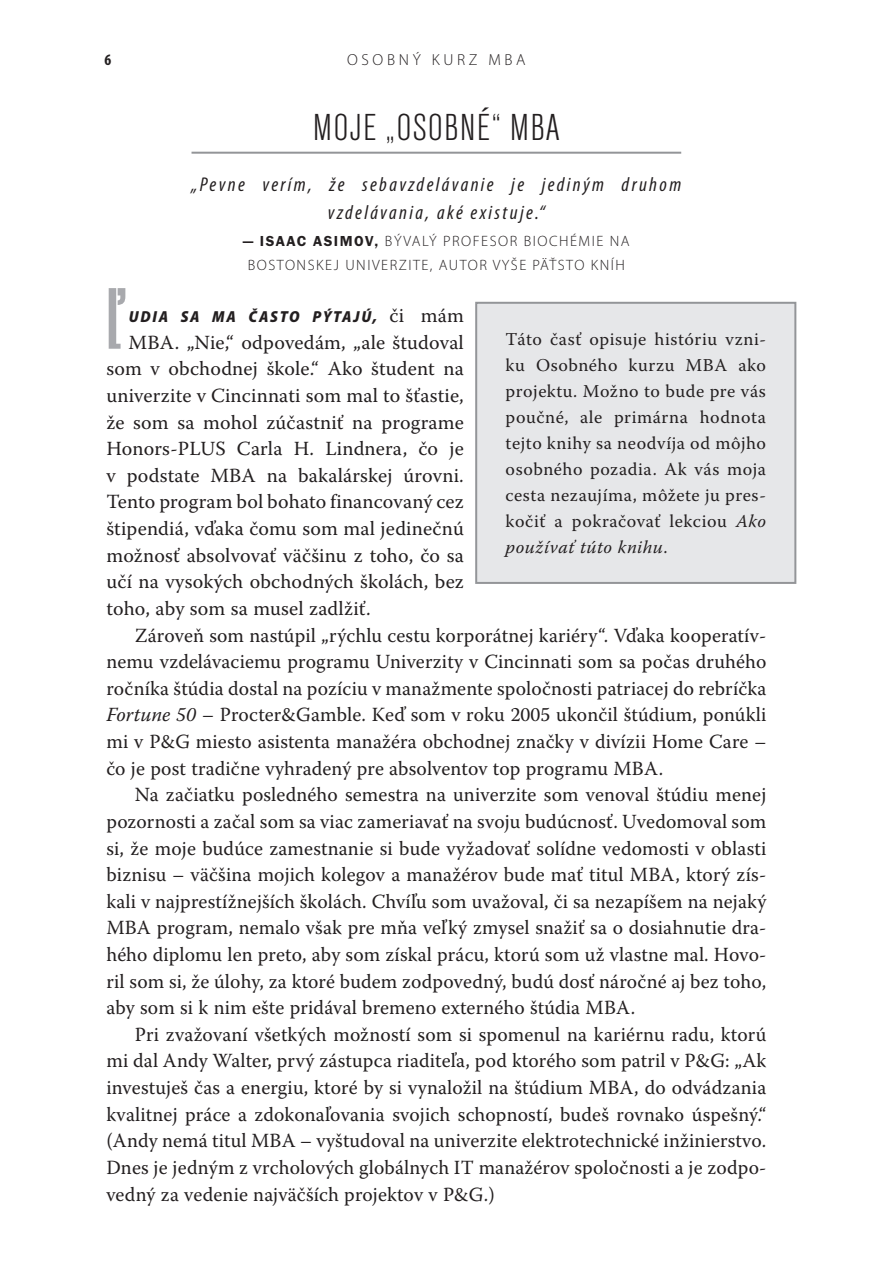
<style>
.page{position:relative;width:884px;height:1271px;background:#fff}
.page>*{position:absolute;margin:0;border:0;box-sizing:border-box;transform-origin:0 0}
.t1{font:90.8px "Compacta DOT Ligh Comp";color:#a8a9ad;scale:1.2 1}
.t2{font:300 condensed 39px "Accius TOT";letter-spacing:.045em;color:#231f20;scale:1.04 1}
.t3{font:20px/26.6px "Warnock Pro";letter-spacing:.005em;color:#231f20;text-align:justify}
.t4{font:italic condensed 20px/28px "Myriad Pro";letter-spacing:.12em;color:#231f20;text-align:center}
.t5{font:18px/26px "Warnock Pro";letter-spacing:.03em;color:#231f20;text-align:justify}
.t6{font:italic 900 semi-condensed 16px "Myriad Pro";letter-spacing:.11em;color:#231f20}
.t7{font:300 16px "Myriad Pro";letter-spacing:.23em;color:#231f20}
.t8{font:700 condensed 16px "Myriad Pro";color:#231f20}
.t9{font:300 15px/24px "Myriad Pro";letter-spacing:.1em;color:#231f20;text-align:center}
.s1{font-family:"Franklin Got Itc TOT Dem";font-weight:400}
.s2{font-family:"Warnock Pro";font-weight:400;font-style:normal;font-stretch:normal;font-size:20px}
.s3{font-style:italic}
</style>
<div class="page">
<hr style="left:191px;top:152px;width:490px;height:2px;background:#939598">
<div style="left:476px;top:303px;width:319px;height:279px;background:#e6e7e9"></div>
<div style="left:475px;top:302px;width:321px;height:281px;border:2px solid #939598"></div>
<p class="t8" style="left:104px;top:50px;width:8px">6</p>
<p class="t7" style="left:347px;top:51px;width:180px">OSOBNÝ KURZ MBA</p>
<h2 class="t2" style="left:313px;top:107px;width:238px">MOJE „OSOBNÉ“ MBA</h2>
<p class="t4" style="left:191px;top:170px;width:491px">„Pevne verím, že sebavzdelávanie je jediným druhom vzdelávania, aké existuje.“</p>
<p class="t9" style="left:243px;top:230px;width:388px"><span class="s1">— ISAAC ASIMOV,</span> BÝVALÝ PROFESOR BIOCHÉMIE NA<br>BOSTONSKEJ UNIVERZITE, AUTOR VYŠE PÄŤSTO KNÍH</p>
<h1 class="t1" style="left:106px;top:271px;width:17px">Ľ</h1>
<p class="t6" style="left:129px;top:308px;width:336px">UDIA SA MA ČASTO PÝTAJÚ, <span class="s2">či mám</span></p>
<p class="t3" style="left:106px;top:328px;width:359px;text-indent:22px">MBA. „Nie,“ odpovedám, „ale študoval som v obchodnej škole.“ Ako študent na univerzite v Cincinnati som mal to šťastie, že som sa mohol zúčastniť na programe Honors-PLUS Carla H. Lindnera, čo je v podstate MBA na bakalárskej úrovni.<br>Tento program bol bohato financovaný cez štipendiá, vďaka čomu som mal jedinečnú možnosť absolvovať väčšinu z toho, čo sa učí na vysokých obchodných školách, bez toho, aby som sa musel zadlžiť.</p>
<p class="t3" style="left:106px;top:621px;width:661px;text-indent:28px">Zároveň som nastúpil „rýchlu cestu korporátnej kariéry“. Vďaka kooperatív&shy;nemu vzdelávaciemu programu Univerzity v Cincinnati som sa počas druhého ročníka štúdia dostal na pozíciu v manažmente spoločnosti patriacej do rebríčka <span class="s3">Fortune 50</span> – Procter&amp;Gamble. Keď som v roku 2005 ukončil štúdium, ponúkli mi v P&amp;G miesto asistenta manažéra obchodnej značky v divízii Home Care – čo je post tradične vyhradený pre absolventov top programu MBA.</p>
<p class="t3" style="left:106px;top:780px;width:661px;text-indent:28px">Na začiatku posledného semestra na univerzite som venoval štúdiu menej pozornosti a začal som sa viac zameriavať na svoju budúcnosť. Uvedomoval som si, že moje budúce zamestnanie si bude vyžadovať solídne vedomosti v oblasti biznisu – väčšina mojich kolegov a manažérov bude mať titul MBA, ktorý zís&shy;kali v najprestížnejších školách. Chvíľu som uvažoval, či sa nezapíšem na nejaký MBA program, nemalo však pre mňa veľký zmysel snažiť sa o dosiahnutie dra&shy;hého diplomu len preto, aby som získal prácu, ktorú som už vlastne mal. Hovo&shy;ril som si, že úlohy, za ktoré budem zodpovedný, budú dosť náročné aj bez toho, aby som si k nim ešte pridával bremeno externého štúdia MBA.</p>
<p class="t3" style="left:106px;top:1020px;width:661px;text-indent:28px">Pri zvažovaní všetkých možností som si spomenul na kariérnu radu, ktorú mi dal Andy Walter, prvý zástupca riaditeľa, pod ktorého som patril v P&amp;G: „Ak investuješ čas a energiu, ktoré by si vynaložil na štúdium MBA, do odvádzania kvalitnej práce a zdokonaľovania svojich schopností, budeš rovnako úspešný.“ (Andy nemá titul MBA – vyštudoval na univerzite elektrotechnické inžinierstvo.<br>Dnes je jedným z vrcholových globálnych IT manažérov spoločnosti a je zodpo&shy;vedný za vedenie najväčších projektov v P&amp;G.)</p>
<p class="t5" style="left:505px;top:326px;width:262px">Táto časť opisuje históriu vzni&shy;ku Osobného kurzu MBA ako projektu. Možno to bude pre vás poučné, ale primárna hodnota tejto knihy sa neodvíja od môjho osobného pozadia. Ak vás moja cesta nezaujíma, môžete ju pres&shy;kočiť a pokračovať lekciou <span class="s3">Ako používať túto knihu</span>.</p>
</div>
